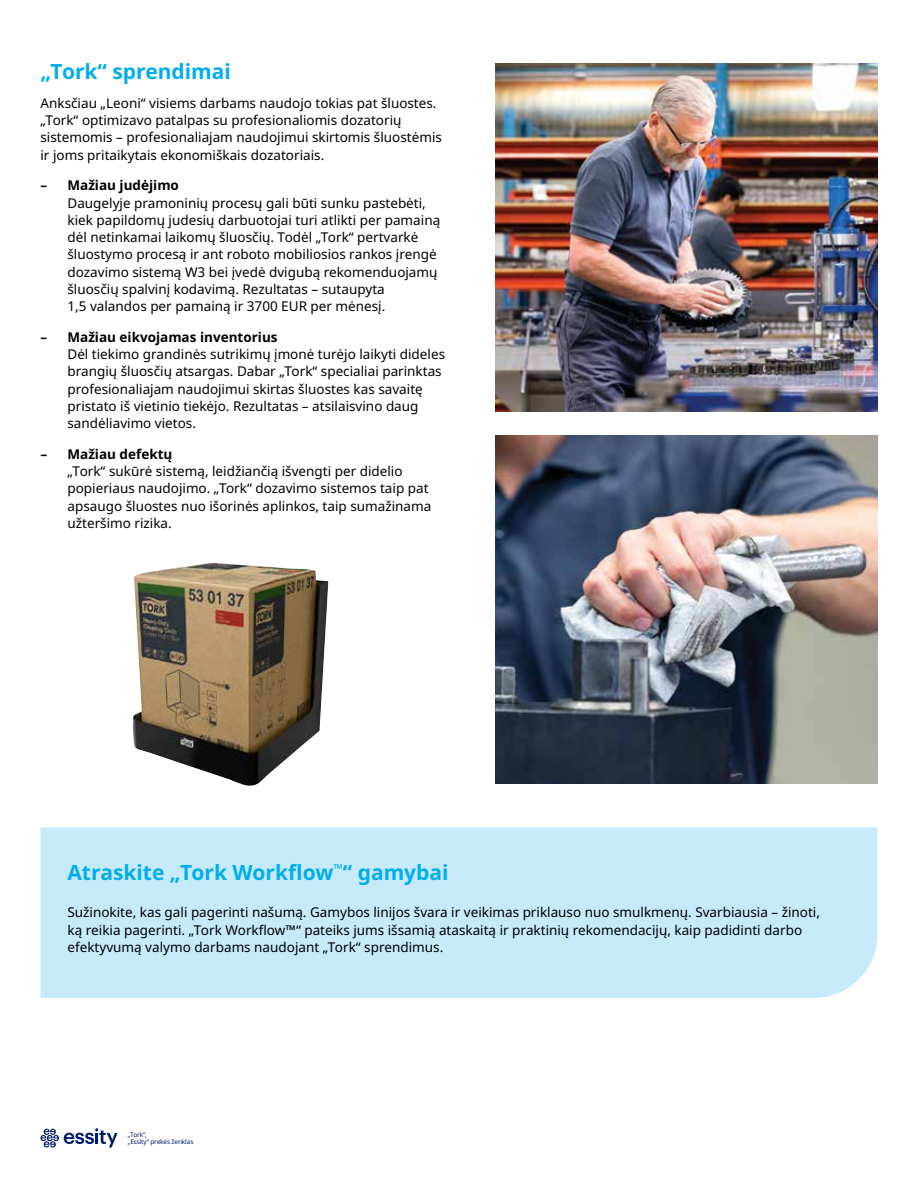
<style>
.page{position:relative;width:918px;height:1188px;background:#fff}
.page>*{position:absolute;margin:0;border:0;box-sizing:border-box;transform-origin:0 0}
.t1{font:700 21px "Noto Sans";color:#00aeef}
.t2{font:13.5px/17.2px "Noto Sans";color:#000}
.t3{font:700 13.5px "Noto Sans";color:#000}
.t4{font:6.45px/6.1px "Noto Sans";letter-spacing:-.02em;color:#001a70}
</style>
<div class="page">
<img style="left:495px;top:436px;width:383px;height:347px">
<svg style="left:40px;top:1128px;width:78px;height:19px"></svg>
<img style="left:495px;top:64px;width:383px;height:347px">
<img style="left:132px;top:563px;width:196px;height:223px">
<div style="left:40px;top:827px;width:838px;height:171px;background:#c7eafb"></div>
<h1 class="t1" style="left:40px;top:56px;width:192px">„Tork“ sprendimai</h1>
<p class="t2" style="left:40px;top:94px;width:403px">Anksčiau „Leoni“ visiems darbams naudojo tokias pat šluostes. „Tork“ optimizavo patalpas su profesionaliomis dozatorių sistemomis – profesionaliajam naudojimui skirtomis šluostėmis ir joms pritaikytais ekonomiškais dozatoriais.</p>
<p class="t3" style="left:40px;top:176px;width:140px">– Mažiau judėjimo</p>
<p class="t2" style="left:68px;top:194px;width:374px">Daugelyje pramoninių procesų gali būti sunku pastebėti, kiek papildomų judesių darbuotojai turi atlikti per pamainą dėl netinkamai laikomų šluosčių. Todėl „Tork“ pertvarkė šluostymo procesą ir ant roboto mobiliosios rankos įrengė dozavimo sistemą W3 bei įvedė dvigubą rekomenduojamų šluosčių spalvinį kodavimą. Rezultatas – sutaupyta<br>1,5 valandos per pamainą ir 3700 EUR per mėnesį.</p>
<p class="t3" style="left:40px;top:328px;width:239px">– Mažiau eikvojamas inventorius</p>
<p class="t2" style="left:68px;top:345px;width:379px">Dėl tiekimo grandinės sutrikimų įmonė turėjo laikyti dideles brangių šluosčių atsargas. Dabar „Tork“ specialiai parinktas profesionaliajam naudojimui skirtas šluostes kas savaitę pristato iš vietinio tiekėjo. Rezultatas – atsilaisvino daug sandėliavimo vietos.</p>
<p class="t3" style="left:40px;top:445px;width:133px">– Mažiau defektų</p>
<p class="t2" style="left:68px;top:462px;width:365px">„Tork“ sukūrė sistemą, leidžiančią išvengti per didelio popieriaus naudojimo. „Tork“ dozavimo sistemos taip pat apsaugo šluostes nuo išorinės aplinkos, taip sumažinama užteršimo rizika.</p>
<h1 class="t1" style="left:68px;top:858px;width:383px">Atraskite „Tork Workflow<sup>™</sup>“ gamybai</h1>
<p class="t2" style="left:68px;top:904px;width:754px">Sužinokite, kas gali pagerinti našumą. Gamybos linijos švara ir veikimas priklauso nuo smulkmenų. Svarbiausia – žinoti, ką reikia pagerinti. „Tork Workflow™“ pateiks jums išsamią ataskaitą ir praktinių rekomendacijų, kaip padidinti darbo efektyvumą valymo darbams naudojant „Tork“ sprendimus.</p>
<p class="t4" style="left:128px;top:1132px;width:67px">„Tork“,<br>„Essity“ prekės ženklas</p>
</div>
